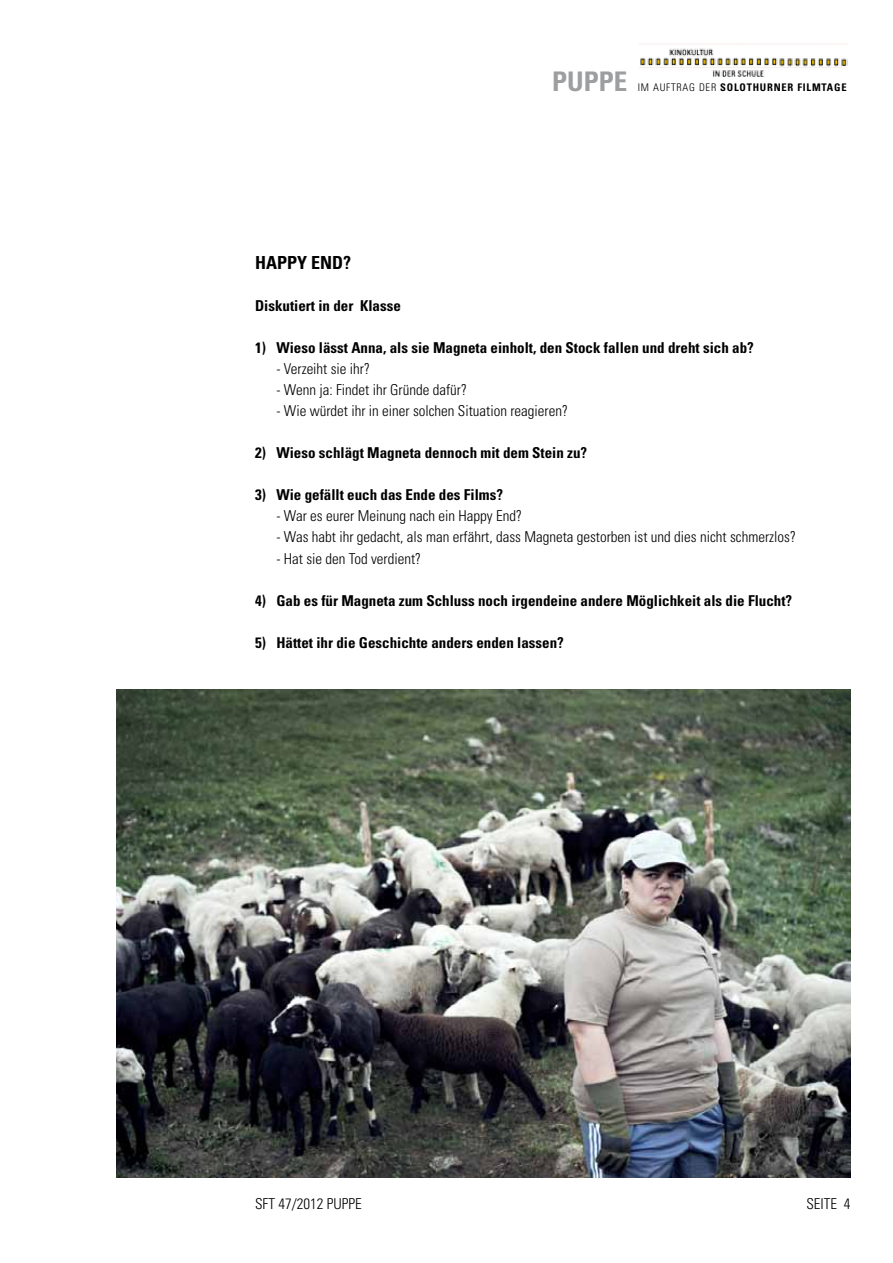
<style>
.page{position:relative;width:893px;height:1263px;background:#fff}
.page>*{position:absolute;margin:0;border:0;box-sizing:border-box;transform-origin:0 0}
.t1{font:700 condensed 27px "Univers";color:#9c9e9f}
.t2{font:700 condensed 18px "Univers";color:#000}
.t3{font:700 condensed 15px "Univers";color:#000}
.t4{font:300 condensed 15px "Univers";color:#000}
.t5{font:700 condensed 10.5px "Univers";letter-spacing:.075em;color:#000}
.s1{font-weight:300}
</style>
<div class="page">
<img style="left:639px;top:43px;width:208px;height:34px">
<img style="left:117px;top:690px;width:733px;height:488px">
<h1 class="t1" style="left:552px;top:64px;width:77px">Puppe</h1>
<p class="t5" style="left:638px;top:81px;width:210px"><span class="s1">Im Auftrag der</span> Solothurner Filmtage</p>
<p class="t2" style="left:255px;top:252px;width:98px">Happy End?</p>
<p class="t3" style="left:255px;top:297px;width:147px">Diskutiert in der Klasse</p>
<p class="t3" style="left:255px;top:339px;width:500px">1) Wieso lässt Anna, als sie Magneta einholt, den Stock fallen und dreht sich ab?</p>
<p class="t4" style="left:276px;top:360px;width:95px">- Verzeiht sie ihr?</p>
<p class="t4" style="left:276px;top:381px;width:192px">- Wenn ja: Findet ihr Gründe dafür?</p>
<p class="t4" style="left:276px;top:402px;width:293px">- Wie würdet ihr in einer solchen Situation reagieren?</p>
<p class="t3" style="left:255px;top:444px;width:334px">2) Wieso schlägt Magneta dennoch mit dem Stein zu?</p>
<p class="t3" style="left:255px;top:486px;width:249px">3) Wie gefällt euch das Ende des Films?</p>
<p class="t4" style="left:276px;top:507px;width:247px">- War es eurer Meinung nach ein Happy End?</p>
<p class="t4" style="left:276px;top:528px;width:521px">- Was habt ihr gedacht, als man erfährt, dass Magneta gestorben ist und dies nicht schmerzlos?</p>
<p class="t4" style="left:276px;top:549px;width:146px">- Hat sie den Tod verdient?</p>
<p class="t3" style="left:255px;top:591px;width:539px">4) Gab es für Magneta zum Schluss noch irgendeine andere Möglichkeit als die Flucht?</p>
<p class="t3" style="left:255px;top:633px;width:310px">5) Hättet ihr die Geschichte anders enden lassen?</p>
<p class="t4" style="left:255px;top:1195px;width:108px">SFT 47/2012 PUPPE</p>
<p class="t4" style="left:806px;top:1195px;width:46px">SEITE 4</p>
</div>
